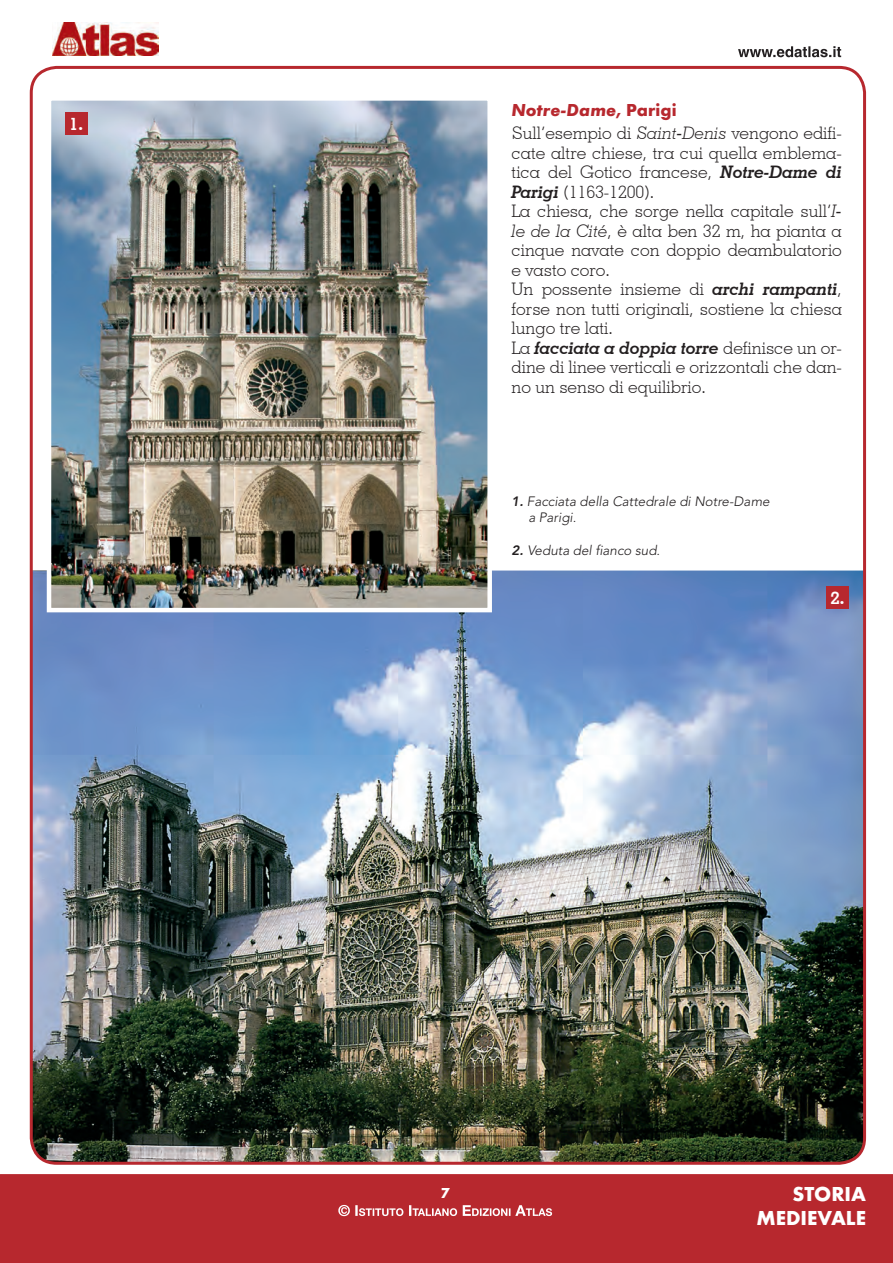
<style>
.page{position:relative;width:893px;height:1263px;background:#fff}
.page>*{position:absolute;margin:0;border:0;box-sizing:border-box;transform-origin:0 0}
.t1{font:700 21px/24px "Futura T";color:#fff;text-align:right}
.t2{font:italic 700 18px "Futura T";letter-spacing:.005em;color:#b7282e}
.t3{font:300 17.25px/19.5px "Geometric Slab 703 BT";color:#231f20}
.t4{font:700 17.25px "Geometric Slab 703 BT";color:#fff}
.t5{font:700 15px "Futura T";color:#fff}
.t6{font:italic 300 13.5px/16.5px "Avenir";color:#231f20}
.s1{font-style:normal}
.s2{font-style:italic}
.s3{font-weight:700;font-style:italic}
.s4{font-weight:800}
</style>
<div class="page">
<div style="left:0;top:1174px;width:893px;height:89px;background:#b7282e;border:2px solid #b7282e"></div>
<svg style="left:338px;top:1205px;width:214px;height:11px"></svg>
<svg style="left:738px;top:46px;width:103px;height:11px"></svg>
<img style="left:52px;top:22px;width:106px;height:34px">
<img style="left:31px;top:570px;width:832px;height:592px">
<img style="left:52px;top:101px;width:435px;height:506px">
<div style="left:47px;top:96px;width:445px;height:516px;border:4px solid #fff"></div>
<div style="left:65px;top:113px;width:22px;height:22px;background:#b7282e"></div>
<div style="left:826px;top:587px;width:22px;height:22px;background:#b7282e"></div>
<p class="t4" style="left:69px;top:113px;width:15px">1.</p>
<p class="t2" style="left:511px;top:99px;width:167px">Notre-Dame<span class="s1">, Parigi</span></p>
<p class="t3" style="left:511px;top:123px;width:332px">Sull’esempio di <span class="s2">Saint-Denis</span> vengono edifi&shy;cate altre chiese, tra cui quella emblema&shy;tica del Gotico francese, <span class="s3">Notre-Dame di Parigi</span> (1163-1200).<br>La chiesa, che sorge nella capitale sull’<span class="s2">I&shy;le de la Cité</span>, è alta ben 32 m, ha pianta a cinque navate con doppio deambulatorio e vasto coro.<br>Un possente insieme di <span class="s3">archi rampanti</span>, forse non tutti originali, sostiene la chiesa lungo tre lati.<br>La <span class="s3">facciata a doppia torre</span> definisce un or&shy;dine di linee verticali e orizzontali che dan&shy;no un senso di equilibrio.</p>
<p class="t6" style="left:528px;top:493px;width:243px;text-indent:-17px"><span class="s4">1.</span> Facciata della Cattedrale di Notre-Dame a Parigi.</p>
<p class="t6" style="left:511px;top:542px;width:150px"><span class="s4">2.</span> Veduta del fianco sud.</p>
<p class="t4" style="left:830px;top:588px;width:15px">2.</p>
<p class="t5" style="left:441px;top:1184px;width:10px">7</p>
<p class="t1" style="left:756px;top:1182px;width:111px">STORIa<br>MEDIEVALE</p>
</div>
